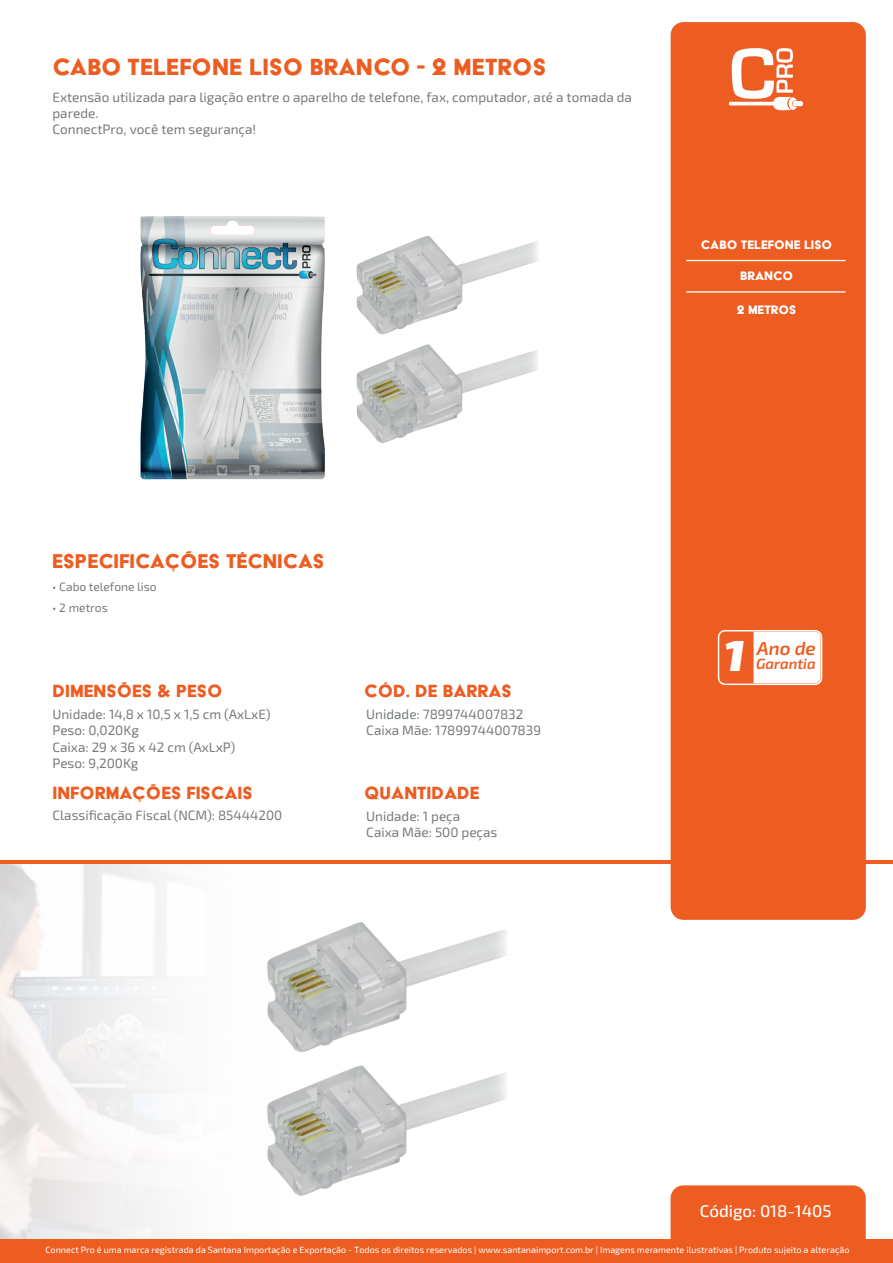
<style>
.page{position:relative;width:893px;height:1263px;background:#fff}
.page>*{position:absolute;margin:0;border:0;box-sizing:border-box;transform-origin:0 0}
.t1{font:italic 900 43.5px "Exo 2";color:#fff}
.t2{font:27px "Acier BAT Text Solid";letter-spacing:.005em;color:#ed5d22}
.t3{font:22.95px "Acier BAT Text Solid";color:#ed5d22}
.t4{font:20.4px "Acier BAT Text Solid";color:#ed5d22}
.t5{font:italic 600 18.6px "Exo 2";color:#ed5d22}
.t6{font:500 16.95px "Exo 2";color:#fff}
.t7{font:italic 600 14.7px "Exo 2";color:#ed5d22}
.t8{font:14.1px "Acier BAT Text Solid";color:#fff}
.t9{font:13.5px/16.5px "Exo 2";color:#777b7d}
.t10{font:12px "Exo 2";color:#777b7d}
.t11{font:9px "Exo 2";color:#fff}
</style>
<div class="page">
<svg style="left:0;top:860px;width:169px;height:379px"></svg>
<div style="left:671px;top:1185px;width:195px;height:54px;background:#ed5d22"></div>
<div style="left:671px;top:22px;width:195px;height:898px;background:#ed5d22;border-radius:13px"></div>
<hr style="left:1px;top:860px;width:892px;height:3px;background:#ed5d22">
<div style="left:718px;top:630px;width:104px;height:55px;border:2px solid #fff;border-radius:6px"></div>
<div style="left:754px;top:632px;width:67px;height:51px;background:#fff"></div>
<svg style="left:729px;top:48px;width:74px;height:63px"></svg>
<hr style="left:686px;top:260px;width:160px;height:1px;background:#fff">
<hr style="left:686px;top:291px;width:160px;height:2px;background:#fff">
<div style="left:0;top:1239px;width:893px;height:24px;background:#ed5d22"></div>
<img style="left:140px;top:216px;width:141px;height:264px">
<img style="left:281px;top:216px;width:257px;height:264px">
<img style="left:169px;top:863px;width:466px;height:333px">
<h2 class="t2" style="left:52px;top:53px;width:495px">CABO TELEFONE LISO BRANCO - 2 METROS</h2>
<p class="t9" style="left:52px;top:88px;width:581px">Extensão utilizada para ligação entre o aparelho de telefone, fax, computador, até a tomada da parede.<br>ConnectPro, você tem segurança!</p>
<p class="t8" style="left:701px;top:237px;width:133px">CABO TELEFONE LISO</p>
<p class="t8" style="left:740px;top:268px;width:54px">BRANCO</p>
<p class="t8" style="left:737px;top:302px;width:61px">2 METROS</p>
<h3 class="t3" style="left:52px;top:549px;width:274px">ESPECIFICAÇÕES TÉCNICAS</h3>
<p class="t10" style="left:52px;top:578px;width:106px">• Cabo telefone liso</p>
<p class="t10" style="left:52px;top:599px;width:57px">• 2 metros</p>
<h3 class="t4" style="left:52px;top:680px;width:172px">DIMENSÕES &amp; PESO</h3>
<p class="t9" style="left:52px;top:705px;width:220px">Unidade: 14,8 x 10,5 x 1,5 cm (AxLxE)<br>Peso: 0,020Kg<br>Caixa: 29 x 36 x 42 cm (AxLxP)<br>Peso: 9,200Kg</p>
<p class="t9" style="left:53px;top:806px;width:231px">Classificação Fiscal (NCM): 85444200</p>
<h3 class="t4" style="left:52px;top:782px;width:202px">INFORMAÇÕES FISCAIS</h3>
<h3 class="t4" style="left:364px;top:680px;width:149px">CÓD. DE BARRAS</h3>
<p class="t9" style="left:366px;top:705px;width:176px">Unidade: 7899744007832<br>Caixa Mãe: 17899744007839</p>
<h3 class="t4" style="left:364px;top:782px;width:117px">QUANTIDADE</h3>
<p class="t9" style="left:366px;top:807px;width:133px">Unidade: 1 peça<br>Caixa Mãe: 500 peças</p>
<h1 class="t1" style="left:724px;top:621px;width:22px">1</h1>
<h3 class="t5" style="left:757px;top:635px;width:61px">Ano de</h3>
<p class="t7" style="left:756px;top:653px;width:61px">Garantia</p>
<p class="t6" style="left:700px;top:1199px;width:133px">Código: 018-1405</p>
<p class="t11" style="left:46px;top:1244px;width:805px">Connect Pro é uma marca registrada da Santana Importação e Exportação - Todos os direitos reservados | www.santanaimport.com.br | Imagens meramente ilustrativas | Produto sujeito a alteração</p>
</div>
